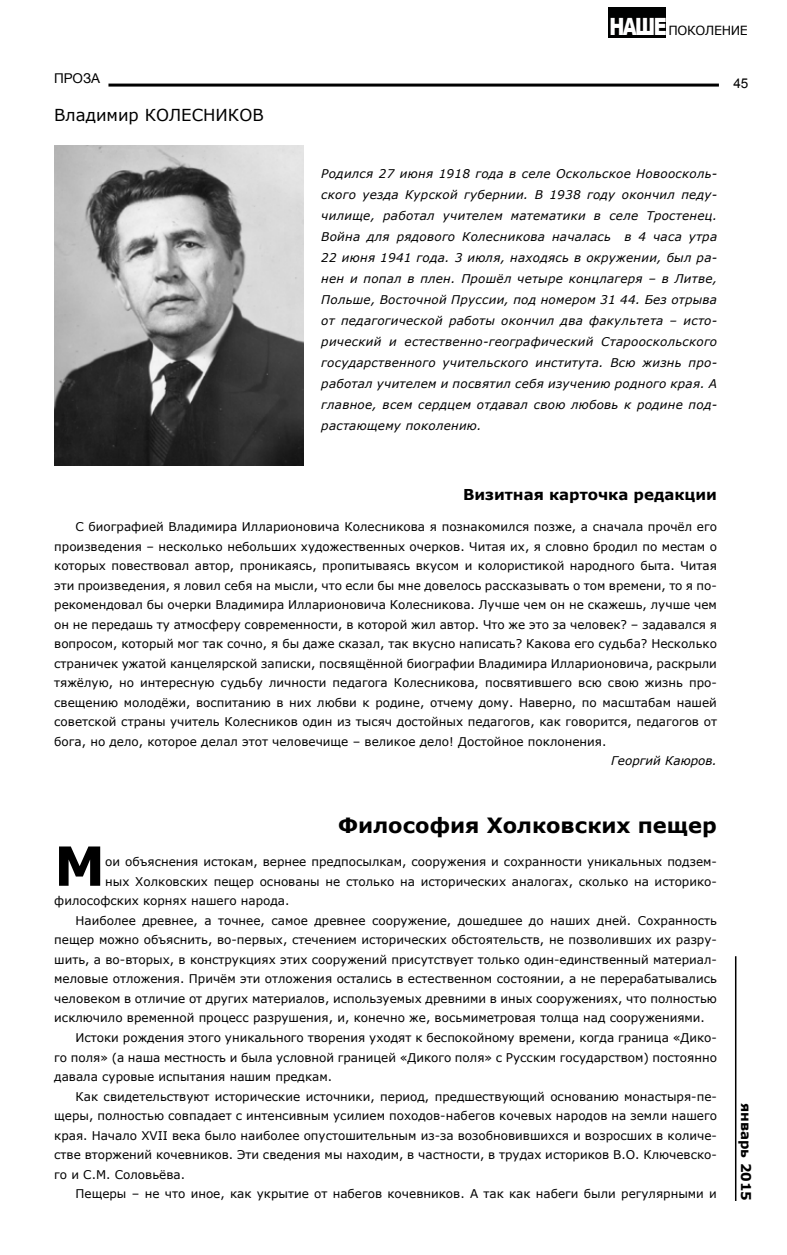
<style>
.page{position:relative;width:787px;height:1255px;background:#fff}
.page>*{position:absolute;margin:0;border:0;box-sizing:border-box;transform-origin:0 0}
.t1{font:700 54px "Verdana";color:#000}
.t2{font:900 23.7px "Arial";color:#fff;scale:.76 1}
.t3{font:700 21px "Verdana";color:#000}
.t4{font:16.5px "Verdana";color:#000}
.t5{font:700 15px "Verdana";color:#000}
.t6{font:700 13.5px "Verdana";color:#000}
.t7{font:13.5px "Arial";color:#000}
.t8{font:12.6px "Verdana";letter-spacing:-.025em;color:#000}
.t9{font:12px/19.5px "Verdana";color:#000;text-align:justify}
.t10{font:italic 12px/21px "Verdana";letter-spacing:.02em;color:#000;text-align:justify}
.t11{font:italic 12px "Verdana";color:#000}
</style>
<div class="page">
<hr style="left:735px;top:956px;width:1px;height:244px;background:#000">
<div style="left:608px;top:8px;width:58px;height:30px;background:#000101"></div>
<hr style="left:108px;top:84px;width:611px;height:3px;background:#000">
<img style="left:54px;top:145px;width:250px;height:321px">
<p class="t7" style="left:54px;top:70px;width:48px">П роза</p>
<h3 class="t4" style="left:54px;top:104px;width:151px">Владимир Кол есников</h3>
<h2 class="t2" style="left:609px;top:10px;width:77px">НАШЕ</h2>
<p class="t8" style="left:668px;top:23px;width:81px">ПОКОЛЕНИЕ</p>
<p class="t7" style="left:733px;top:74px;width:17px">45</p>
<p class="t10" style="left:321px;top:163px;width:397px">Родился 27 июня 1918 года в селе Оскольское Новоосколь&shy;ского уезда Курской губернии. В 1938 году окончил педу&shy;чилище, работал учителем математики в селе Тростенец.<br>Война для рядового Колесникова началась в 4 часа утра 22 июня 1941 года. 3 июля, находясь в окружении, был ра&shy;нен и попал в плен. Прошёл четыре концлагеря – в Литве, Польше, Восточной Пруссии, под номером 31 44. Без отрыва от педагогической работы окончил два факультета – исто&shy;рический и естественно-географический Старооскольского государственного учительского института. Всю жизнь про&shy;работал учителем и посвятил себя изучению родного края. А главное, всем сердцем отдавал свою любовь к родине под&shy;растающему поколению.</p>
<p class="t5" style="left:463px;top:484px;width:255px">Визитная карточка редакции</p>
<p class="t9" style="left:54px;top:516px;width:664px;text-indent:21px">С биографией Владимира Илларионовича Колесникова я познакомился позже, а сначала прочёл его произведения – несколько небольших художественных очерков. Читая их, я словно бродил по местам о которых повествовал автор, проникаясь, пропитываясь вкусом и колористикой народного быта. Читая эти произведения, я ловил себя на мысли, что если бы мне довелось рассказывать о том времени, то я по&shy;рекомендовал бы очерки Владимира Илларионовича Колесникова. Лучше чем он не скажешь, лучше чем он не передашь ту атмосферу современности, в которой жил автор. Что же это за человек? – задавался я вопросом, который мог так сочно, я бы даже сказал, так вкусно написать? Какова его судьба? Несколько страничек ужатой канцелярской записки, посвящённой биографии Владимира Илларионовича, раскрыли тяжёлую, но интересную судьбу личности педагога Колесникова, посвятившего всю свою жизнь про&shy;свещению молодёжи, воспитанию в них любви к родине, отчему дому. Наверно, по масштабам нашей советской страны учитель Колесников один из тысяч достойных педагогов, как говорится, педагогов от бога, но дело, которое делал этот человечище – великое дело! Достойное поклонения.</p>
<p class="t11" style="left:611px;top:753px;width:107px">Георгий Каюров.</p>
<h3 class="t3" style="left:338px;top:812px;width:380px">Философия Холковских пещер</h3>
<h1 class="t1" style="left:54px;top:831px;width:53px">М</h1>
<p class="t9" style="left:105px;top:851px;width:613px">ои объяснения истокам, вернее предпосылкам, сооружения и сохранности уникальных подзем-</p>
<p class="t9" style="left:105px;top:871px;width:613px">ных Холковских пещер основаны не столько на исторических аналогах, сколько на историко-</p>
<p class="t9" style="left:54px;top:890px;width:237px">философских корнях нашего народа.</p>
<p class="t9" style="left:75px;top:910px;width:643px">Наиболее древнее, а точнее, самое древнее сооружение, дошедшее до наших дней. Сохранность</p>
<p class="t9" style="left:54px;top:929px;width:664px">пещер можно объяснить, во-первых, стечением исторических обстоятельств, не позволивших их разру-</p>
<p class="t9" style="left:54px;top:949px;width:664px">шить, а во-вторых, в конструкциях этих сооружений присутствует только один-единственный материал-</p>
<p class="t9" style="left:54px;top:968px;width:664px">меловые отложения. Причём эти отложения остались в естественном состоянии, а не перерабатывались</p>
<p class="t9" style="left:54px;top:988px;width:664px">человеком в отличие от других материалов, используемых древними в иных сооружениях, что полностью</p>
<p class="t9" style="left:54px;top:1007px;width:652px">исключило временной процесс разрушения, и, конечно же, восьмиметровая толща над сооружениями.</p>
<p class="t9" style="left:75px;top:1027px;width:643px">Истоки рождения этого уникального творения уходят к беспокойному времени, когда граница «Дико-</p>
<p class="t9" style="left:54px;top:1046px;width:664px">го поля» (а наша местность и была условной границей «Дикого поля» с Русским государством) постоянно</p>
<p class="t9" style="left:54px;top:1066px;width:279px">давала суровые испытания нашим предкам.</p>
<p class="t9" style="left:75px;top:1085px;width:643px">Как свидетельствуют исторические источники, период, предшествующий основанию монастыря-пе-</p>
<p class="t9" style="left:54px;top:1105px;width:664px">щеры, полностью совпадает с интенсивным усилием походов-набегов кочевых народов на земли нашего</p>
<p class="t9" style="left:54px;top:1124px;width:664px">края. Начало XVII века было наиболее опустошительным из-за возобновившихся и возросших в количе-</p>
<p class="t9" style="left:54px;top:1144px;width:664px">стве вторжений кочевников. Эти сведения мы находим, в частности, в трудах историков В.О. Ключевско-</p>
<p class="t9" style="left:54px;top:1163px;width:132px">го и С.М. Соловьёва.</p>
<p class="t9" style="left:75px;top:1183px;width:643px">Пещеры – не что иное, как укрытие от набегов кочевников. А так как набеги были регулярными и</p>
<p class="t6" style="left:754px;top:1102px;width:100px;rotate:90deg">январь 2015</p>
</div>
